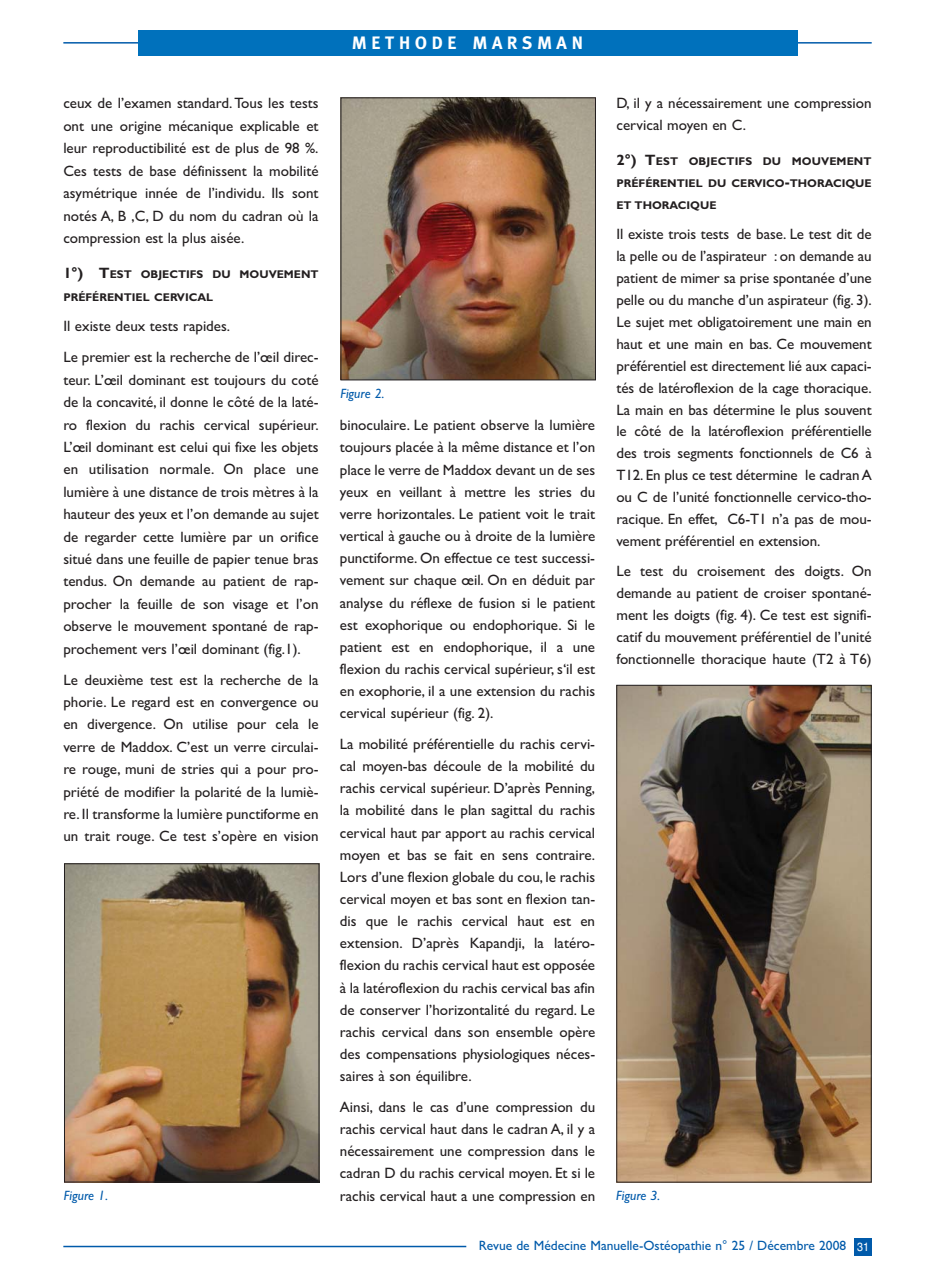
<style>
.page{position:relative;width:936px;height:1276px;background:#fff}
.page>*{position:absolute;margin:0;border:0;box-sizing:border-box;transform-origin:0 0}
.t1{font:700 18px "Meta";letter-spacing:.265em;color:#fff}
.t2{font:15px/22.2px "Gill Sans";color:#231f20;text-align:justify}
.t3{font:13.5px "Gill Sans";color:#005aaa}
.t4{font:italic 13.5px "Gill Sans";color:#005aaa}
.t5{font:700 11.25px/21.9px "Gill Sans";color:#231f20;text-align:justify}
.s1{font-size:15px}
</style>
<div class="page">
<div style="left:854px;top:1238px;width:17px;height:17px;background:#005aaa"></div>
<hr style="left:63px;top:1245px;width:403px;height:2px;background:#005aaa">
<hr style="left:63px;top:42px;width:808px;height:2px;background:#005aaa">
<div style="left:138px;top:30px;width:659px;height:26px;background:#0071bc"></div>
<img style="left:66px;top:865px;width:251px;height:315px">
<div style="left:64px;top:863px;width:255px;height:319px;border:1px solid #231f20"></div>
<img style="left:342px;top:99px;width:251px;height:279px">
<div style="left:340px;top:97px;width:255px;height:283px;border:1px solid #231f20"></div>
<img style="left:618px;top:687px;width:251px;height:493px">
<div style="left:616px;top:685px;width:255px;height:497px;border:1px solid #231f20"></div>
<p class="t2" style="left:63px;top:94px;width:257px">ceux de l’examen standard.Tous les tests ont une origine mécanique explicable et leur reproductibilité est de plus de 98 %.<br>Ces tests de base définissent la mobilité asymétrique innée de l’individu. Ils sont notés A, B ,C, D du nom du cadran où la compression est la plus aisée.</p>
<p class="t5" style="left:63px;top:264px;width:257px;line-height:22.4px"><span class="s1">1°) T</span>EST OBJECTIFS DU MOUVEMENT<br>PRÉFÉRENTIEL CERVICAL</p>
<p class="t2" style="left:63px;top:313px;width:257px;line-height:30.9px">Il existe deux tests rapides.<br>Le premier est la recherche de l’œil direc-</p>
<p class="t2" style="left:63px;top:370px;width:257px">teur. L’œil dominant est toujours du coté de la concavité, il donne le côté de la laté&shy;ro flexion du rachis cervical supérieur.<br>L’œil dominant est celui qui fixe les objets en utilisation normale. On place une lumière à une distance de trois mètres à la hauteur des yeux et l’on demande au sujet de regarder cette lumière par un orifice situé dans une feuille de papier tenue bras tendus. On demande au patient de rap&shy;procher la feuille de son visage et l’on observe le mouvement spontané de rap&shy;prochement vers l’œil dominant (fig.1).</p>
<p class="t2" style="left:63px;top:670px;width:257px">Le deuxième test est la recherche de la phorie. Le regard est en convergence ou en divergence. On utilise pour cela le verre de Maddox. C’est un verre circulai&shy;re rouge, muni de stries qui a pour pro&shy;priété de modifier la polarité de la lumiè&shy;re. Il transforme la lumière punctiforme en un trait rouge. Ce test s’opère en vision</p>
<p class="t1" style="left:352px;top:34px;width:232px">METHODE MARSMAN</p>
<p class="t1" style="left:449px;top:34px;width:38px">???</p>
<p class="t4" style="left:340px;top:389px;width:46px">Figure 2.</p>
<p class="t2" style="left:340px;top:416px;width:257px">binoculaire. Le patient observe la lumière toujours placée à la même distance et l’on place le verre de Maddox devant un de ses yeux en veillant à mettre les stries du verre horizontales. Le patient voit le trait vertical à gauche ou à droite de la lumière punctiforme. On effectue ce test successi&shy;vement sur chaque œil. On en déduit par analyse du réflexe de fusion si le patient est exophorique ou endophorique. Si le patient est en endophorique, il a une flexion du rachis cervical supérieur, s‘il est en exophorie, il a une extension du rachis cervical supérieur (fig. 2).</p>
<p class="t2" style="left:340px;top:734px;width:257px">La mobilité préférentielle du rachis cervi&shy;cal moyen-bas découle de la mobilité du rachis cervical supérieur. D’après Penning, la mobilité dans le plan sagittal du rachis cervical haut par apport au rachis cervical moyen et bas se fait en sens contraire.<br>Lors d’une flexion globale du cou, le rachis cervical moyen et bas sont en flexion tan&shy;dis que le rachis cervical haut est en extension. D’après Kapandji, la latéro&shy;flexion du rachis cervical haut est opposée à la latéroflexion du rachis cervical bas afin de conserver l’horizontalité du regard. Le rachis cervical dans son ensemble opère des compensations physiologiques néces&shy;saires à son équilibre.</p>
<p class="t2" style="left:340px;top:1097px;width:257px">Ainsi, dans le cas d’une compression du rachis cervical haut dans le cadran A, il y a nécessairement une compression dans le cadran D du rachis cervical moyen. Et si le</p>
<p class="t4" style="left:64px;top:1191px;width:46px">Figure 1.</p>
<p class="t2" style="left:340px;top:1186px;width:257px">rachis cervical haut a une compression en</p>
<p class="t2" style="left:616px;top:94px;width:257px">D, il y a nécessairement une compression cervical moyen en C.</p>
<p class="t5" style="left:616px;top:152px;width:257px"><span class="s1">2°) T</span>EST OBJECTIFS DU MOUVEMENT PRÉFÉRENTIEL DU CERVICO<span class="s1">-</span>THORACIQUE ET THORACIQUE</p>
<p class="t2" style="left:616px;top:225px;width:257px">Il existe trois tests de base. Le test dit de la pelle ou de l’aspirateur : on demande au patient de mimer sa prise spontanée d’une pelle ou du manche d’un aspirateur (fig. 3).<br>Le sujet met obligatoirement une main en haut et une main en bas. Ce mouvement préférentiel est directement lié aux capaci&shy;tés de latéroflexion de la cage thoracique.<br>La main en bas détermine le plus souvent le côté de la latéroflexion préférentielle des trois segments fonctionnels de C6 à T12. En plus ce test détermine le cadran A ou C de l’unité fonctionnelle cervico-tho&shy;racique. En effet, C6-T1 n’a pas de mou&shy;vement préférentiel en extension.</p>
<p class="t2" style="left:616px;top:562px;width:257px">Le test du croisement des doigts. On demande au patient de croiser spontané&shy;ment les doigts (fig. 4). Ce test est signifi&shy;catif du mouvement préférentiel de l’unité fonctionnelle thoracique haute (T2 à T6)</p>
<p class="t4" style="left:616px;top:1191px;width:46px">Figure 3.</p>
<p class="t3" style="left:478px;top:1240px;width:392px">Revue de Médecine Manuelle-Ostéopathie n° 25 / Décembre 2008 <sub>31</sub></p>
</div>
